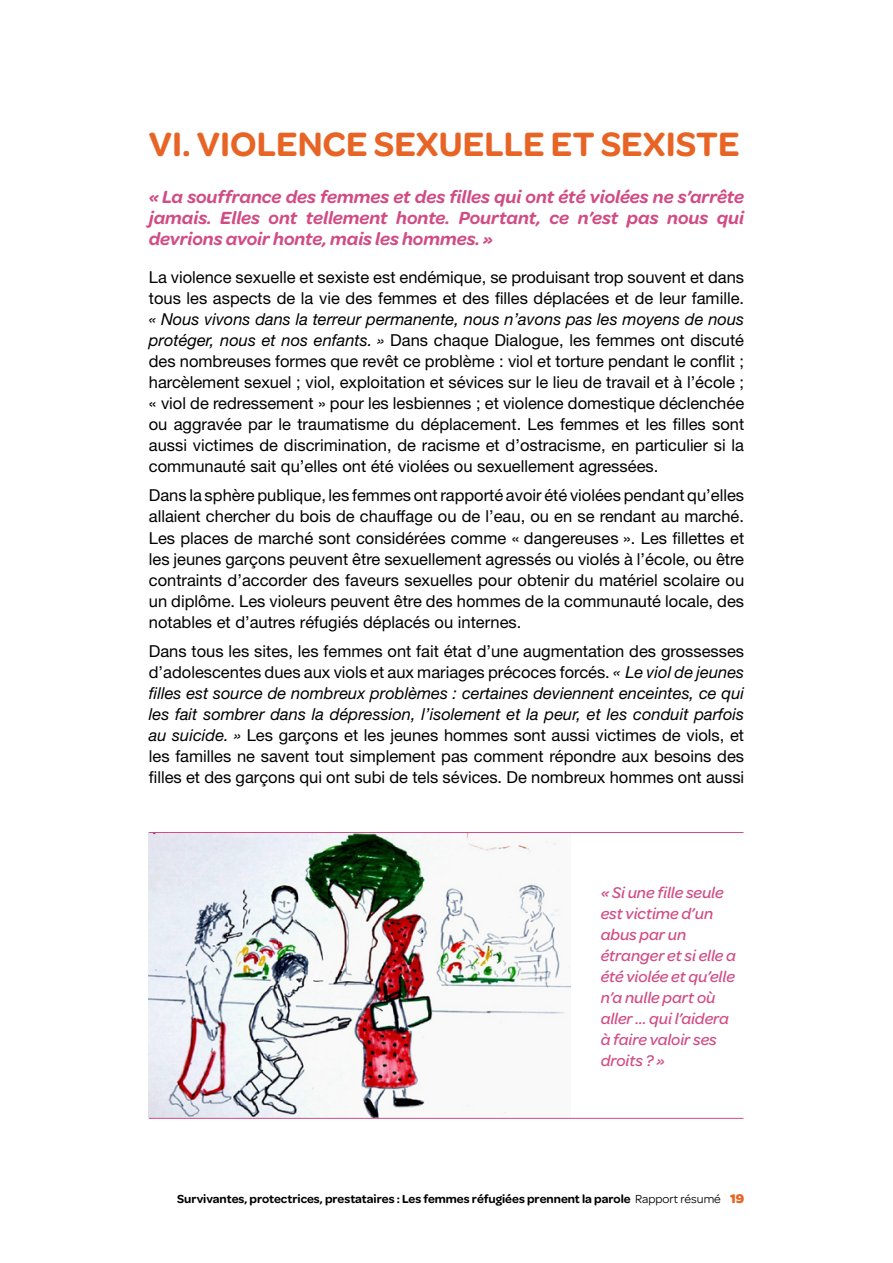
<style>
.page{position:relative;width:893px;height:1263px;background:#fff}
.page>*{position:absolute;margin:0;border:0;box-sizing:border-box;transform-origin:0 0}
.t1{font:600 36px "Omnes";color:#e76425}
.t2{font:italic 600 18.75px/21px "Omnes";color:#d14c85;text-align:justify}
.t3{font:16.5px/21px "Helvetica Neue LT";color:#000;text-align:justify}
.t4{font:italic 500 16.5px/21px "Omnes";color:#d14c85}
.t5{font:600 12.45px "Omnes";color:#000}
.s1{font-style:italic}
.s2{font-weight:400}
.s3{font-weight:700;font-size:13.5px;color:#e76425}
</style>
<div class="page">
<img style="left:149px;top:833px;width:422px;height:285px">
<hr style="left:149px;top:832px;width:594px;height:1px;background:#d14c85">
<hr style="left:149px;top:1118px;width:594px;height:1px;background:#d14c85">
<h1 class="t1" style="left:149px;top:124px;width:592px">VI. VIOLENCE SEXUELLE ET SEXISTE</h1>
<p class="t2" style="left:149px;top:186px;width:597px">« La souffrance des femmes et des filles qui ont été violées ne s’arrête jamais. Elles ont tellement honte. Pourtant, ce n’est pas nous qui devrions avoir honte, mais les hommes. »</p>
<p class="t3" style="left:149px;top:266px;width:597px">La violence sexuelle et sexiste est endémique, se produisant trop souvent et dans tous les aspects de la vie des femmes et des filles déplacées et de leur famille.</p>
<p class="t3" style="left:149px;top:308px;width:597px"><span class="s1">« Nous vivons dans la terreur permanente, nous n’avons pas les moyens de nous protéger, nous et nos enfants. »</span> Dans chaque Dialogue, les femmes ont discuté des nombreuses formes que revêt ce problème : viol et torture pendant le conflit ; harcèlement sexuel ; viol, exploitation et sévices sur le lieu de travail et à l’école ; « viol de redressement » pour les lesbiennes ; et violence domestique déclenchée ou aggravée par le traumatisme du déplacement. Les femmes et les filles sont aussi victimes de discrimination, de racisme et d’ostracisme, en particulier si la communauté sait qu’elles ont été violées ou sexuellement agressées.</p>
<p class="t3" style="left:149px;top:485px;width:597px">Dans la sphère publique, les femmes ont rapporté avoir été violées pendant qu’elles allaient chercher du bois de chauffage ou de l’eau, ou en se rendant au marché.<br>Les places de marché sont considérées comme « dangereuses ». Les fillettes et les jeunes garçons peuvent être sexuellement agressés ou violés à l’école, ou être contraints d’accorder des faveurs sexuelles pour obtenir du matériel scolaire ou un diplôme. Les violeurs peuvent être des hommes de la communauté locale, des notables et d’autres réfugiés déplacés ou internes.</p>
<p class="t3" style="left:149px;top:640px;width:597px">Dans tous les sites, les femmes ont fait état d’une augmentation des grossesses d’adolescentes dues aux viols et aux mariages précoces forcés. <span class="s1">« Le viol de jeunes filles est source de nombreux problèmes : certaines deviennent enceintes, ce qui les fait sombrer dans la dépression, l’isolement et la peur, et les conduit parfois au suicide. »</span> Les garçons et les jeunes hommes sont aussi victimes de viols, et les familles ne savent tout simplement pas comment répondre aux besoins des filles et des garçons qui ont subi de tels sévices. De nombreux hommes ont aussi</p>
<p class="t4" style="left:601px;top:882px;width:137px">« Si une fille seule est victime d’un abus par un étranger et si elle a été violée et qu’elle n’a nulle part où aller … qui l’aidera à faire valoir ses droits ? »</p>
<p class="t5" style="left:177px;top:1192px;width:568px">Survivantes, protectrices, prestataires : Les femmes réfugiées prennent la parole <span class="s2">Rapport résumé</span> <span class="s3">19</span></p>
</div>
